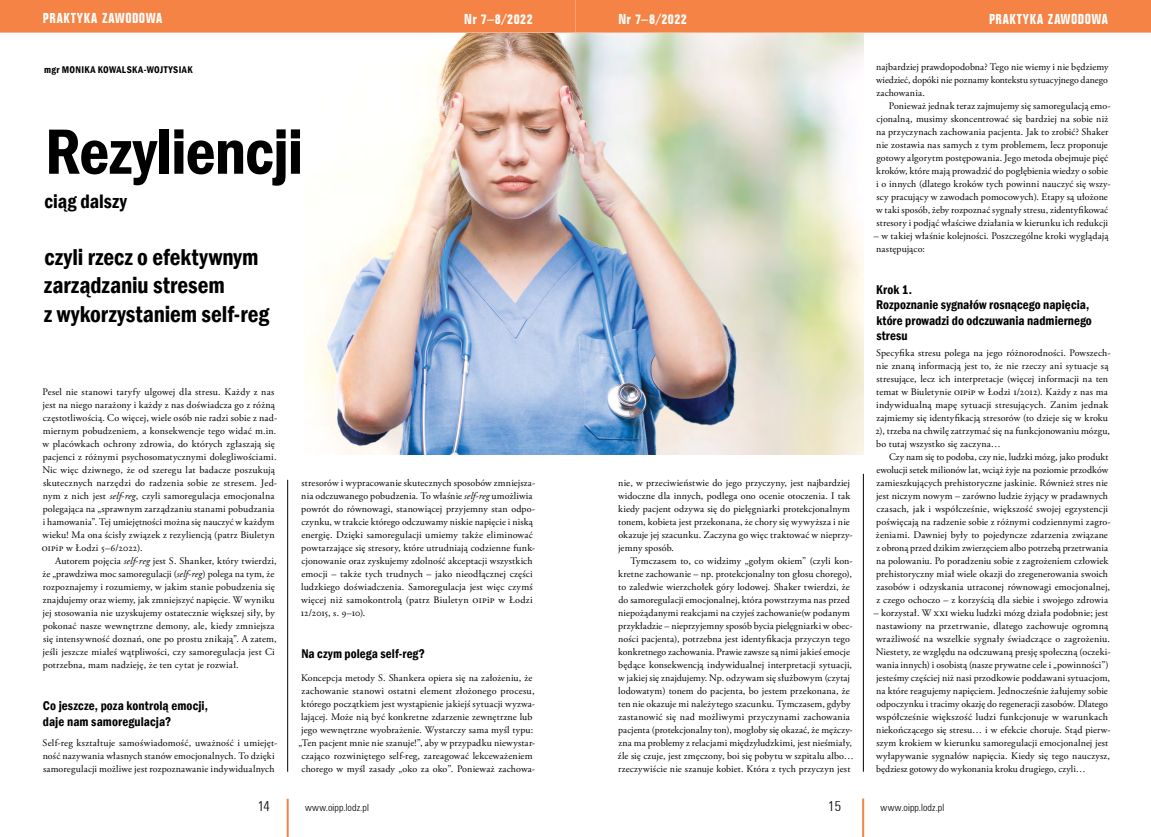
<style>
.page{position:relative;width:1151px;height:837px;background:#fff}
.page>*{position:absolute;margin:0;border:0;box-sizing:border-box;transform-origin:0 0}
.t1{font:600 condensed 66.1px "Franklin Gothic";letter-spacing:-.015em;color:#000}
.t2{font:600 condensed 23.6px/28.3px "Franklin Gothic";color:#000}
.t3{font:600 condensed 20px "Franklin Gothic";letter-spacing:-.005em;color:#000}
.t4{font:700 condensed 14px "Folio BT";letter-spacing:.035em;color:#fff}
.t5{font:300 condensed 14px "Zurich BT";color:#000}
.t6{font:600 condensed 13px/15.6px "Franklin Gothic";letter-spacing:.005em;color:#000}
.t7{font:10px/13px "Adobe Garamond Pro";letter-spacing:.015em;color:#000}
.t8{font:300 condensed 10px "Zurich BT";letter-spacing:.01em;color:#000}
.t9{font:600 condensed 10px "Franklin Gothic";letter-spacing:.03em;color:#000}
.s1{font-style:italic}
.s2{font-size:10.5px}
.s3{font-family:"Minion Pro"}
</style>
<div class="page">
<hr style="left:862px;top:798px;width:2px;height:38px;background:#f58345">
<hr style="left:287px;top:798px;width:2px;height:38px;background:#f58345">
<div style="left:0;top:0;width:1151px;height:33px;background:#f58345"></div>
<hr style="left:863px;top:473px;width:1px;height:298px;background:#000">
<hr style="left:287px;top:479px;width:1px;height:292px;background:#000">
<img style="left:308px;top:33px;width:555px;height:421px">
<h3 class="t4" style="left:43px;top:10px;width:121px">PRAKTYKA ZAWODOWA</h3>
<h3 class="t4" style="left:464px;top:11px;width:70px">Nr 7–8/2022</h3>
<p class="t9" style="left:44px;top:63px;width:66px">mgr Monika Kowalska</p>
<p class="t9" style="left:144px;top:63px;width:36px">-Wojtysiak</p>
<h1 class="t1" style="left:45px;top:107px;width:260px">Rezyliencji</h1>
<h3 class="t3" style="left:44px;top:188px;width:84px">ciąg dalszy</h3>
<h2 class="t2" style="left:44px;top:242px;width:227px">czyli rzecz o efektywnym zarządzaniu stresem<br>z wykorzystaniem self-reg</h2>
<p class="t7" style="left:42px;top:385px;width:237px">Pesel nie stanowi taryfy ulgowej dla stresu. Każdy z nas jest na niego narażony i każdy z nas doświadcza go z różną częstotliwością. Co więcej, wiele osób nie radzi sobie z nad&shy;miernym pobudzeniem, a konsekwencje tego widać m.in. w placówkach ochrony zdrowia, do których zgłaszają się pacjenci z różnymi psychosomatycznymi dolegliwościami.<br>Nic więc dziwnego, że od szeregu lat badacze poszukują skutecznych narzędzi do radzenia sobie ze stresem. Jed&shy;nym z nich jest <span class="s1">self-reg</span>, czyli samoregulacja emocjonalna polegająca na „sprawnym zarządzaniu stanami pobudzania i hamowania”. Tej umiejętności można się nauczyć w każdym wieku! Ma ona ścisły związek z rezyliencją (patrz Biuletyn <span class="s2">OIP</span>i<span class="s2">P</span> w Łodzi 5–6/2022).</p>
<p class="t7" style="left:42px;top:554px;width:236px;text-indent:13px">Autorem pojęcia <span class="s1">self-reg</span> jest S. Shanker, który twierdzi, że „prawdziwa moc samoregulacji (<span class="s1">self-reg</span>) polega na tym, że rozpoznajemy i rozumiemy, w jakim stanie pobudzenia się znajdujemy oraz wiemy, jak zmniejszyć napięcie. W wyniku jej stosowania nie uzyskujemy ostatecznie większej siły, by pokonać nasze wewnętrzne demony, ale, kiedy zmniejsza się intensywność doznań, one po prostu znikają”. A zatem, jeśli jeszcze miałeś wątpliwości, czy samoregulacja jest Ci potrzebna, mam nadzieję, że ten cytat je rozwiał.</p>
<h3 class="t6" style="left:43px;top:697px;width:167px">Co jeszcze, poza kontrolą emocji, daje nam samoregulacja?</h3>
<p class="t7" style="left:43px;top:736px;width:236px">Self-reg kształtuje samoświadomość, uważność i umiejęt&shy;ność nazywania własnych stanów emocjonalnych. To dzięki samoregulacji możliwe jest rozpoznawanie indywidualnych</p>
<p class="t7" style="left:301px;top:476px;width:236px">stresorów i wypracowanie skutecznych sposobów zmniejsza&shy;nia odczuwanego pobudzenia. To właśnie <span class="s1">self-reg</span> umożliwia powrót do równowagi, stanowiącej przyjemny stan odpo&shy;czynku, w trakcie którego odczuwamy niskie napięcie i niską energię. Dzięki samoregulacji umiemy także eliminować powtarzające się stresory, które utrudniają codzienne funk&shy;cjonowanie oraz zyskujemy zdolność akceptacji wszystkich emocji – także tych trudnych – jako nieodłącznej części ludzkiego doświadczenia. Samoregulacja jest więc czymś więcej niż samokontrolą (patrz Biuletyn <span class="s2">OIP</span>i<span class="s2">P</span> w Łodzi <span class="s3">1</span>2/20<span class="s3">1</span>5, s. 9–<span class="s3">1</span>0).</p>
<h3 class="t6" style="left:301px;top:645px;width:125px">Na czym polega self-reg?</h3>
<p class="t7" style="left:298px;top:671px;width:238px;text-align:center">Koncepcja metody S. Shankera opiera się na założeniu, że zachowanie stanowi ostatni element złożonego procesu, którego początkiem jest wystąpienie jakiejś sytuacji wyzwa&shy;lającej. Może nią być konkretne zdarzenie zewnętrzne lub jego wewnętrzne wyobrażenie. Wystarczy sama myśl typu: „Ten pacjent mnie nie szanuje!”, aby w przypadku niewystar&shy;czająco rozwiniętego self-reg, zareagować lekceważeniem chorego w myśl zasady „oko za oko”. Ponieważ zachowa-</p>
<h3 class="t4" style="left:618px;top:11px;width:70px">Nr 7–8/2022</h3>
<h3 class="t4" style="left:989px;top:11px;width:120px">PRAKTYKA ZAWODOWA</h3>
<p class="t7" style="left:618px;top:476px;width:236px">nie, w przeciwieństwie do jego przyczyny, jest najbardziej widoczne dla innych, podlega ono ocenie otoczenia. I tak kiedy pacjent odzywa się do pielęgniarki protekcjonalnym tonem, kobieta jest przekonana, że chory się wywyższa i nie okazuje jej szacunku. Zaczyna go więc traktować w nieprzy&shy;jemny sposób.</p>
<p class="t7" style="left:618px;top:554px;width:237px;text-indent:12px">Tymczasem to, co widzimy „gołym okiem” (czyli kon&shy;kretne zachowanie – np. protekcjonalny ton głosu chorego), to zaledwie wierzchołek góry lodowej. Shaker twierdzi, że do samoregulacji emocjonalnej, która powstrzyma nas przed niepożądanymi reakcjami na czyjeś zachowanie(w podanym przykładzie – nieprzyjemny sposób bycia pielęgniarki w obec&shy;ności pacjenta), potrzebna jest identyfikacja przyczyn tego konkretnego zachowania. Prawie zawsze są nimi jakieś emocje będące konsekwencją indywidualnej interpretacji sytuacji, w jakiej się znajdujemy. Np. odzywam się służbowym (czytaj lodowatym) tonem do pacjenta, bo jestem przekonana, że ten nie okazuje mi należytego szacunku. Tymczasem, gdyby zastanowić się nad możliwymi przyczynami zachowania pacjenta (protekcjonalny ton), mogłoby się okazać, że mężczy&shy;zna ma problemy z relacjami międzyludzkimi, jest nieśmiały, źle się czuje, jest zmęczony, boi się pobytu w szpitalu albo… rzeczywiście nie szanuje kobiet. Która z tych przyczyn jest</p>
<p class="t7" style="left:876px;top:60px;width:234px;text-align:justify">najbardziej prawdopodobna? Tego nie wiemy i nie będziemy wiedzieć, dopóki nie poznamy kontekstu sytuacyjnego danego zachowania.</p>
<p class="t7" style="left:876px;top:99px;width:236px;text-indent:13px">Ponieważ jednak teraz zajmujemy się samoregulacją emo&shy;cjonalną, musimy skoncentrować się bardziej na sobie niż na przyczynach zachowania pacjenta. Jak to zrobić? Shaker nie zostawia nas samych z tym problemem, lecz proponuje gotowy algorytm postępowania. Jego metoda obejmuje pięć kroków, które mają prowadzić do pogłębienia wiedzy o sobie i o innych (dlatego kroków tych powinni nauczyć się wszy&shy;scy pracujący w zawodach pomocowych). Etapy są ułożone w taki sposób, żeby rozpoznać sygnały stresu, zidentyfikować stresory i podjąć właściwe działania w kierunku ich redukcji</p>
<p class="t7" style="left:874px;top:229px;width:236px">– w takiej właśnie kolejności. Poszczególne kroki wyglądają następująco:</p>
<h3 class="t6" style="left:876px;top:281px;width:217px">Krok 1.<br>Rozpoznanie sygnałów rosnącego napięcia, które prowadzi do odczuwania nadmiernego stresu</h3>
<p class="t7" style="left:875px;top:346px;width:237px">Specyfika stresu polega na jego różnorodności. Powszech&shy;nie znaną informacją jest to, że nie rzeczy ani sytuacje są stresujące, lecz ich interpretacje (więcej informacji na ten temat w Biuletynie <span class="s2">OIP</span>i<span class="s2">P</span> w Łodzi <span class="s3">1</span>/20<span class="s3">1</span>2). Każdy z nas ma indywidualną mapę sytuacji stresujących. Zanim jednak zajmiemy się identyfikacją stresorów (to dzieje się w kroku 2), trzeba na chwilę zatrzymać się na funkcjonowaniu mózgu, bo tutaj wszystko się zaczyna…</p>
<p class="t7" style="left:876px;top:450px;width:236px;text-indent:13px">Czy nam się to podoba, czy nie, ludzki mózg, jako produkt ewolucji setek milionów lat, wciąż żyje na poziomie przodków zamieszkujących prehistoryczne jaskinie. Również stres nie jest niczym nowym – zarówno ludzie żyjący w pradawnych czasach, jak i współcześnie, większość swojej egzystencji poświęcają na radzenie sobie z różnymi codziennymi zagro&shy;żeniami. Dawniej były to pojedyncze zdarzenia związane z obroną przed dzikim zwierzęciem albo potrzebą przetrwania na polowaniu. Po poradzeniu sobie z zagrożeniem człowiek prehistoryczny miał wiele okazji do zregenerowania swoich zasobów i odzyskania utraconej równowagi emocjonalnej, z czego ochoczo – z korzyścią dla siebie i swojego zdrowia</p>
<p class="t7" style="left:874px;top:606px;width:238px">– korzystał. W <span class="s2">XXI</span> wieku ludzki mózg działa podobnie; jest nastawiony na przetrwanie, dlatego zachowuje ogromną wrażliwość na wszelkie sygnały świadczące o zagrożeniu.<br>Niestety, ze względu na odczuwaną presję społeczną (oczeki&shy;wania innych) i osobistą (nasze prywatne cele i „powinności”) jesteśmy częściej niż nasi przodkowie poddawani sytuacjom, na które reagujemy napięciem. Jednocześnie żałujemy sobie odpoczynku i tracimy okazję do regeneracji zasobów. Dlatego współcześnie większość ludzi funkcjonuje w warunkach niekończącego się stresu… i w efekcie choruje. Stąd pierw&shy;szym krokiem w kierunku samoregulacji emocjonalnej jest wyłapywanie sygnałów napięcia. Kiedy się tego nauczysz, będziesz gotowy do wykonania kroku drugiego, czyli…</p>
<h3 class="t5" style="left:828px;top:797px;width:14px">15</h3>
<h3 class="t5" style="left:258px;top:797px;width:14px">14</h3>
<p class="t8" style="left:880px;top:800px;width:65px">www.oipp.lodz.pl</p>
<p class="t8" style="left:305px;top:800px;width:65px">www.oipp.lodz.pl</p>
</div>
